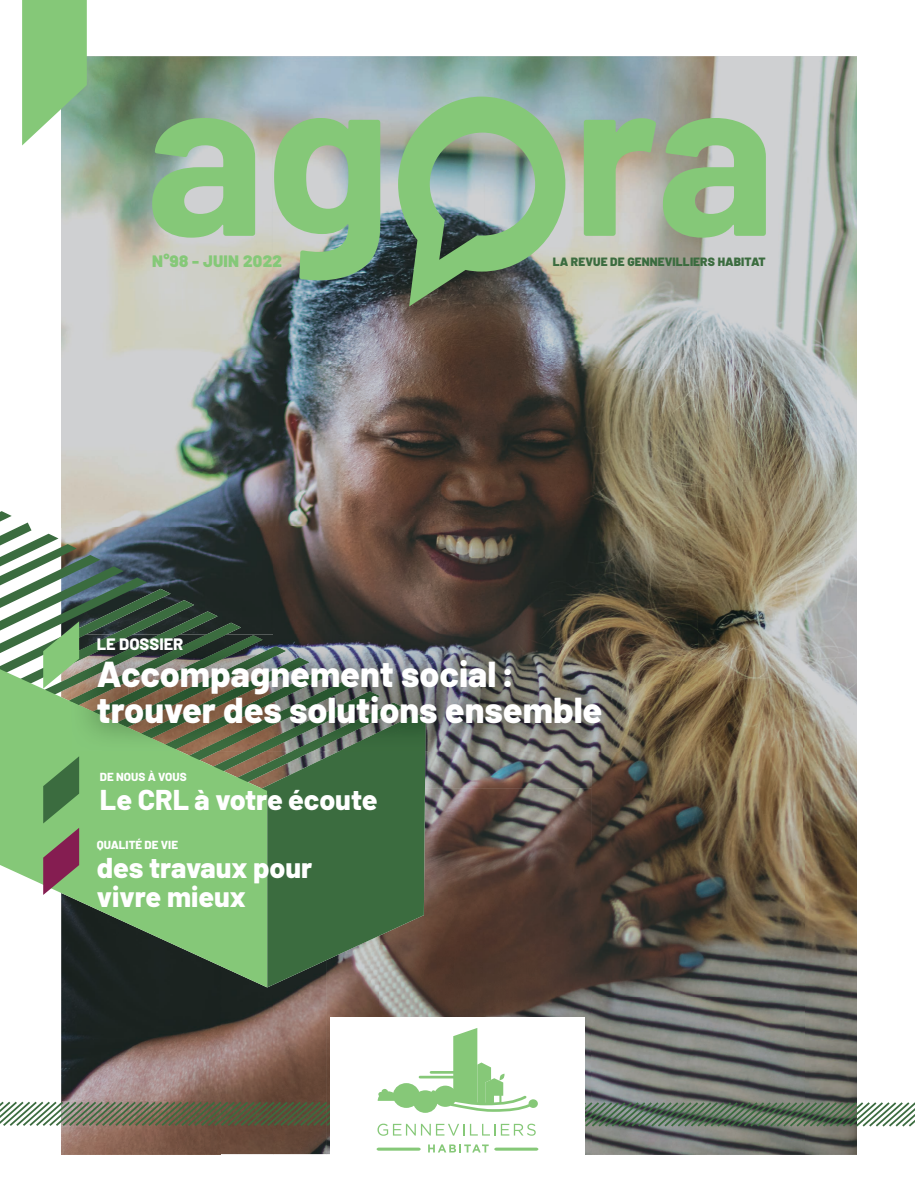
<style>
.page{position:relative;width:915px;height:1191px;background:#fff}
.page>*{position:absolute;margin:0;border:0;box-sizing:border-box;transform-origin:0 0}
.t1{font:800 36px/36px "Barlow";color:#fff}
.t2{font:800 28.65px/29.1px "Barlow";color:#fff}
.t3{font:900 16.5px "Barlow";letter-spacing:.02em;color:#85c878}
.t4{font:800 16.5px "Barlow";color:#fff}
.t5{font:900 12px "Barlow";letter-spacing:.01em;color:#3b6c3f}
.t6{font:800 11.7px "Barlow";color:#fff}
</style>
<div class="page">
<img style="left:61px;top:57px;width:636px;height:470px">
<img style="left:697px;top:57px;width:159px;height:626px">
<img style="left:426px;top:527px;width:59px;height:107px">
<img style="left:485px;top:527px;width:212px;height:156px">
<img style="left:591px;top:683px;width:265px;height:471px">
<img style="left:426px;top:751px;width:165px;height:37px">
<img style="left:220px;top:987px;width:53px;height:167px">
<img style="left:379px;top:788px;width:212px;height:366px">
<img style="left:61px;top:987px;width:159px;height:167px">
<img style="left:326px;top:987px;width:53px;height:167px">
<img style="left:273px;top:987px;width:53px;height:167px">
<svg style="left:152px;top:118px;width:103px;height:120px;background:#91c389"></svg>
<svg style="left:274px;top:118px;width:106px;height:162px;background:#93c18c"></svg>
<svg style="left:583px;top:118px;width:73px;height:118px;background:#9fc392"></svg>
<svg style="left:662px;top:118px;width:103px;height:120px;background:#92c187"></svg>
<svg style="left:398px;top:97px;width:167px;height:209px;background:#82a683"></svg>
<img style="left:426px;top:634px;width:202px;height:117px">
<svg style="left:22px;top:0;width:65px;height:145px;background:#8ec887"></svg>
<svg style="left:0;top:1101px;width:330px;height:25px;background:#757860"></svg>
<svg style="left:584px;top:1102px;width:330px;height:24px;background:#6a7e6c"></svg>
<svg style="left:0;top:510px;width:426px;height:477px;background:#657f5f"></svg>
<div style="left:330px;top:1017px;width:254px;height:174px;background:#fff"></div>
<svg style="left:377px;top:1028px;width:160px;height:84px"></svg>
<svg style="left:376px;top:1147px;width:44px;height:3px"></svg>
<svg style="left:494px;top:1147px;width:44px;height:3px"></svg>
<svg style="left:377px;top:1123px;width:38px;height:12px"></svg>
<svg style="left:421px;top:1123px;width:9px;height:12px"></svg>
<svg style="left:436px;top:1123px;width:99px;height:12px"></svg>
<svg style="left:428px;top:1144px;width:60px;height:8px"></svg>
<p class="t3" style="left:152px;top:248px;width:131px">N°98 - JUIN 2022</p>
<p class="t5" style="left:552px;top:253px;width:214px">LA REVUE DE GENNEVILLIERS HABITAT</p>
<p class="t4" style="left:97px;top:631px;width:88px">LE DOSSIER</p>
<p class="t1" style="left:97px;top:653px;width:507px">Accompagnement social : trouver des solutions ensemble</p>
<p class="t6" style="left:100px;top:768px;width:88px">DE NOUS À VOUS</p>
<p class="t2" style="left:100px;top:782px;width:279px">Le CRL à votre écoute</p>
<p class="t6" style="left:97px;top:836px;width:83px">QUALITÉ DE VIE</p>
<p class="t2" style="left:97px;top:850px;width:217px">des travaux pour vivre mieux</p>
</div>
